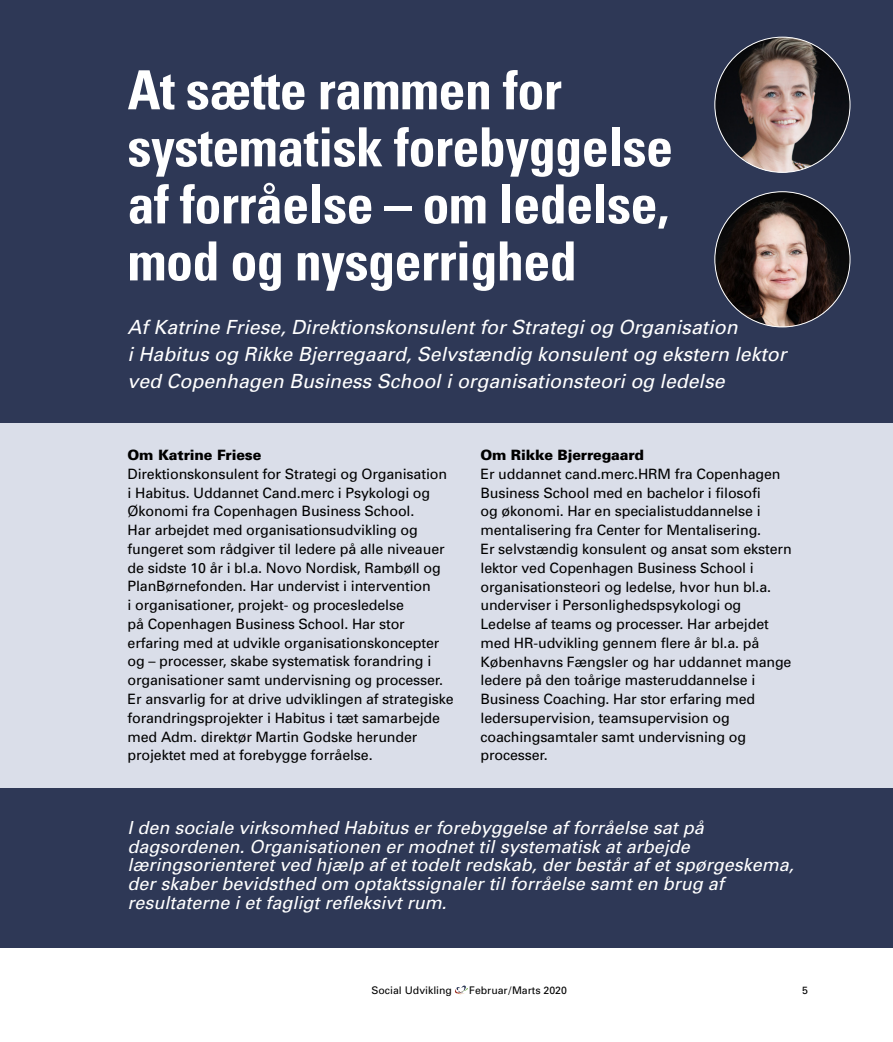
<style>
.page{position:relative;width:893px;height:1042px;background:#fff}
.page>*{position:absolute;margin:0;border:0;box-sizing:border-box;transform-origin:0 0}
.t1{font:700 condensed 54px/57px "Univers";letter-spacing:-.01em;color:#fff}
.t2{font:italic 19.5px/27px "Univers";color:#fff}
.t3{font:italic 18px/18.8px "Univers";color:#fff}
.t4{font:14.25px/18.8px "Univers";letter-spacing:-.01em;color:#000}
.t5{font:900 14.25px "Univers";letter-spacing:-.01em;color:#000}
.t6{font:10.5px "Univers";color:#000}
</style>
<div class="page">
<div style="left:0;top:0;width:893px;height:948px;background:#dadee9"></div>
<div style="left:0;top:0;width:893px;height:423px;background:#2e3856"></div>
<div style="left:0;top:788px;width:893px;height:160px;background:#2e3856"></div>
<img style="left:715px;top:37px;width:135px;height:135px;border-radius:68px">
<img style="left:715px;top:192px;width:135px;height:135px;border-radius:68px">
<svg style="left:455px;top:985px;width:13px;height:9px"></svg>
<h1 class="t1" style="left:128px;top:61px;width:547px">At sætte rammen for systematisk forebyggelse af forråelse – om ledelse, mod og nysgerrighed</h1>
<h2 class="t2" style="left:128px;top:314px;width:660px">Af Katrine Friese, Direktionskonsulent for Strategi og Organisation<br>i Habitus og Rikke Bjerregaard, Selvstændig konsulent og ekstern lektor ved Copenhagen Business School i organisationsteori og ledelse</h2>
<p class="t5" style="left:128px;top:446px;width:135px">Om Katrine Friese</p>
<p class="t4" style="left:128px;top:464px;width:328px">Direktionskonsulent for Strategi og Organisation i Habitus. Uddannet Cand.merc i Psykologi og Økonomi fra Copenhagen Business School.<br>Har arbejdet med organisationsudvikling og fungeret som rådgiver til ledere på alle niveauer de sidste 10 år i bl.a. Novo Nordisk, Rambøll og PlanBørnefonden. Har undervist i intervention<br>i organisationer, projekt- og procesledelse<br>på Copenhagen Business School. Har stor erfaring med at udvikle organisationskoncepter og – processer, skabe systematisk forandring i organisationer samt undervisning og processer.<br>Er ansvarlig for at drive udviklingen af strategiske forandringsprojekter i Habitus i tæt samarbejde med Adm. direktør Martin Godske herunder projektet med at forebygge forråelse.</p>
<p class="t5" style="left:480px;top:446px;width:165px">Om Rikke Bjerregaard</p>
<p class="t4" style="left:480px;top:464px;width:313px">Er uddannet cand.merc.HRM fra Copenhagen Business School med en bachelor i filosofi<br>og økonomi. Har en specialistuddannelse i mentalisering fra Center for Mentalisering.<br>Er selvstændig konsulent og ansat som ekstern lektor ved Copenhagen Business School i organisationsteori og ledelse, hvor hun bl.a. underviser i Personlighedspsykologi og Ledelse af teams og processer. Har arbejdet med HR-udvikling gennem flere år bl.a. på Københavns Fængsler og har uddannet mange ledere på den toårige masteruddannelse i Business Coaching. Har stor erfaring med ledersupervision, teamsupervision og coachingsamtaler samt undervisning og processer.</p>
<p class="t3" style="left:128px;top:817px;width:668px">I den sociale virksomhed Habitus er forebyggelse af forråelse sat på dagsordenen. Organisationen er modnet til systematisk at arbejde læringsorienteret ved hjælp af et todelt redskab, der består af et spørgeskema, der skaber bevidsthed om optaktssignaler til forråelse samt en brug af resultaterne i et fagligt refleksivt rum.</p>
<p class="t6" style="left:371px;top:984px;width:82px">Social Udvikling</p>
<p class="t6" style="left:469px;top:984px;width:99px">Februar/Marts 2020</p>
<p class="t6" style="left:802px;top:984px;width:7px">5</p>
</div>
